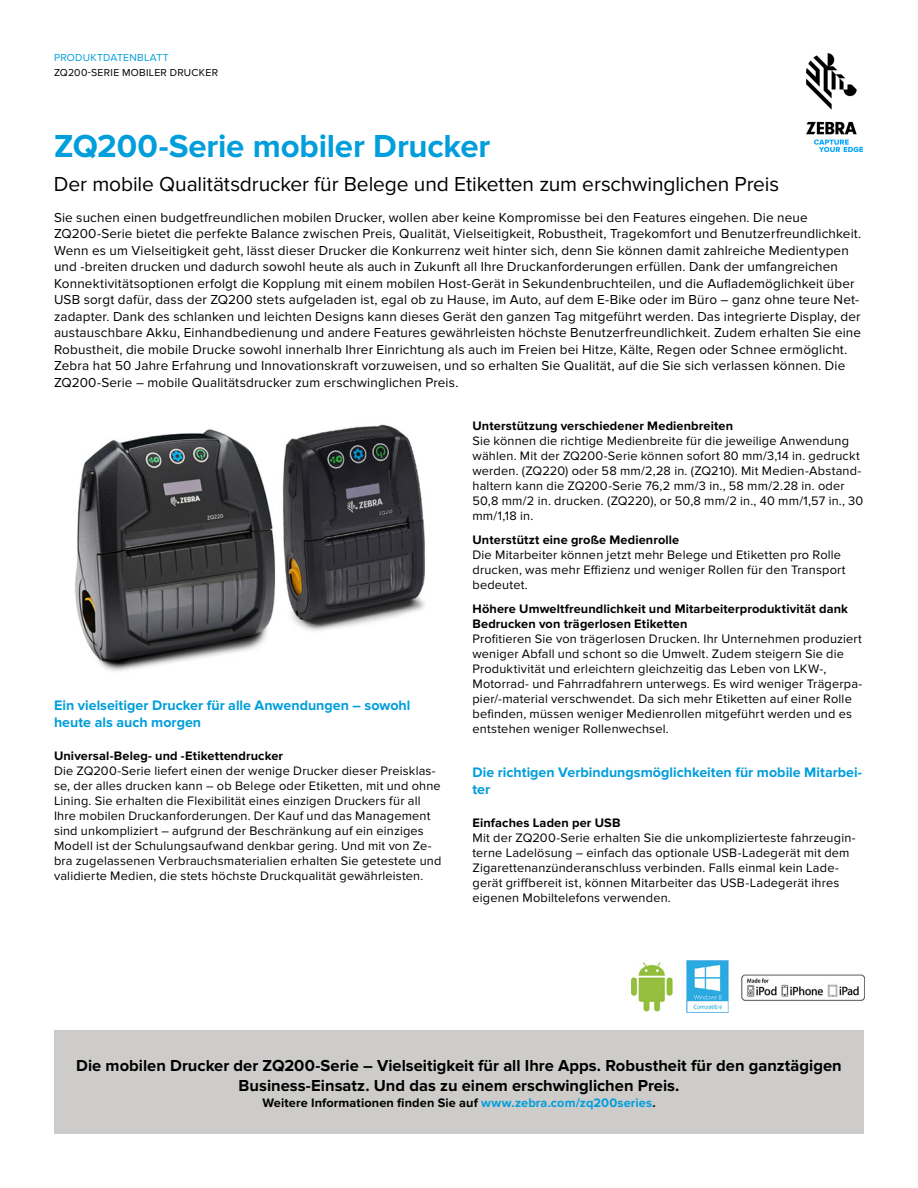
<style>
.page{position:relative;width:918px;height:1188px;background:#fff}
.page>*{position:absolute;margin:0;border:0;box-sizing:border-box;transform-origin:0 0}
.t1{font:700 33px "Proxima Nova";letter-spacing:-.005em;color:#009edb}
.t2{font:21px "Proxima Nova";letter-spacing:-.005em;color:#000}
.t3{font:700 16.5px/20.2px "Proxima Nova";color:#000;text-align:center}
.t4{font:700 14.25px/17.2px "Proxima Nova";color:#009edb}
.t5{font:13.5px/16.5px "Proxima Nova";letter-spacing:.01em;color:#000}
.t6{font:12.75px/15px "Proxima Nova";letter-spacing:.015em;color:#000}
.t7{font:700 12.75px/15px "Proxima Nova";letter-spacing:.01em;color:#000}
.t8{font:10.5px "Proxima Nova";letter-spacing:.025em;color:#000}
.t9{font:10.5px "Proxima Nova";letter-spacing:.025em;color:#009edb}
.s1{color:#009edb}
</style>
<div class="page">
<img style="left:806px;top:54px;width:56px;height:97px">
<div style="left:54px;top:1031px;width:810px;height:103px;background:#cdccca"></div>
<img style="left:631px;top:961px;width:233px;height:52px">
<img style="left:75px;top:424px;width:350px;height:247px">
<p class="t9" style="left:54px;top:52px;width:116px">PRODUKTDATENBLATT</p>
<p class="t8" style="left:54px;top:66px;width:166px">ZQ200-SERIE MOBILER DRUCKER</p>
<h1 class="t1" style="left:54px;top:127px;width:438px">ZQ200-Serie mobiler Drucker</h1>
<h2 class="t2" style="left:54px;top:172px;width:727px">Der mobile Qualitätsdrucker für Belege und Etiketten zum erschwinglichen Preis</h2>
<p class="t5" style="left:54px;top:209px;width:809px">Sie suchen einen budgetfreundlichen mobilen Drucker, wollen aber keine Kompromisse bei den Features eingehen. Die neue ZQ200-Serie bietet die perfekte Balance zwischen Preis, Qualität, Vielseitigkeit, Robustheit, Tragekomfort und Benutzerfreundlichkeit.<br>Wenn es um Vielseitigkeit geht, lässt dieser Drucker die Konkurrenz weit hinter sich, denn Sie können damit zahlreiche Medientypen und -breiten drucken und dadurch sowohl heute als auch in Zukunft all Ihre Druckanforderungen erfüllen. Dank der umfangreichen Konnektivitätsoptionen erfolgt die Kopplung mit einem mobilen Host-Gerät in Sekundenbruchteilen, und die Auflademöglichkeit über USB sorgt dafür, dass der ZQ200 stets aufgeladen ist, egal ob zu Hause, im Auto, auf dem E-Bike oder im Büro – ganz ohne teure Net&shy;zadapter. Dank des schlanken und leichten Designs kann dieses Gerät den ganzen Tag mitgeführt werden. Das integrierte Display, der austauschbare Akku, Einhandbedienung und andere Features gewährleisten höchste Benutzerfreundlichkeit. Zudem erhalten Sie eine Robustheit, die mobile Drucke sowohl innerhalb Ihrer Einrichtung als auch im Freien bei Hitze, Kälte, Regen oder Schnee ermöglicht.<br>Zebra hat 50 Jahre Erfahrung und Innovationskraft vorzuweisen, und so erhalten Sie Qualität, auf die Sie sich verlassen können. Die ZQ200-Serie – mobile Qualitätsdrucker zum erschwinglichen Preis.</p>
<p class="t4" style="left:54px;top:697px;width:358px">Ein vielseitiger Drucker für alle Anwendungen – sowohl heute als auch morgen</p>
<p class="t7" style="left:54px;top:749px;width:231px">Universal-Beleg- und -Etikettendrucker</p>
<p class="t6" style="left:54px;top:764px;width:389px">Die ZQ200-Serie liefert einen der wenige Drucker dieser Preisklas&shy;se, der alles drucken kann – ob Belege oder Etiketten, mit und ohne Lining. Sie erhalten die Flexibilität eines einzigen Druckers für all Ihre mobilen Druckanforderungen. Der Kauf und das Management sind unkompliziert – aufgrund der Beschränkung auf ein einziges Modell ist der Schulungsaufwand denkbar gering. Und mit von Ze&shy;bra zugelassenen Verbrauchsmaterialien erhalten Sie getestete und validierte Medien, die stets höchste Druckqualität gewährleisten.</p>
<p class="t7" style="left:472px;top:419px;width:262px">Unterstützung verschiedener Medienbreiten</p>
<p class="t6" style="left:472px;top:434px;width:392px">Sie können die richtige Medienbreite für die jeweilige Anwendung wählen. Mit der ZQ200-Serie können sofort 80 mm/3,14 in. gedruckt werden. (ZQ220) oder 58 mm/2,28 in. (ZQ210). Mit Medien-Abstand&shy;haltern kann die ZQ200-Serie 76,2 mm/3 in., 58 mm/2.28 in. oder 50,8 mm/2 in. drucken. (ZQ220), or 50,8 mm/2 in., 40 mm/1,57 in., 30 mm/1,18 in.</p>
<p class="t7" style="left:472px;top:533px;width:208px">Unterstützt eine große Medienrolle</p>
<p class="t6" style="left:472px;top:548px;width:375px">Die Mitarbeiter können jetzt mehr Belege und Etiketten pro Rolle drucken, was mehr Effizienz und weniger Rollen für den Transport bedeutet.</p>
<p class="t7" style="left:472px;top:602px;width:377px">Höhere Umweltfreundlichkeit und Mitarbeiterproduktivität dank<br>Bedrucken von trägerlosen Etiketten</p>
<p class="t6" style="left:472px;top:632px;width:391px">Profitieren Sie von trägerlosen Drucken. Ihr Unternehmen produziert weniger Abfall und schont so die Umwelt. Zudem steigern Sie die Produktivität und erleichtern gleichzeitig das Leben von LKW-, Motorrad- und Fahrradfahrern unterwegs. Es wird weniger Trägerpa&shy;pier/-material verschwendet. Da sich mehr Etiketten auf einer Rolle befinden, müssen weniger Medienrollen mitgeführt werden und es entstehen weniger Rollenwechsel.</p>
<p class="t4" style="left:472px;top:764px;width:391px">Die richtigen Verbindungsmöglichkeiten für mobile Mitarbei&shy;ter</p>
<p class="t7" style="left:472px;top:816px;width:150px">Einfaches Laden per USB</p>
<p class="t6" style="left:472px;top:831px;width:385px">Mit der ZQ200-Serie erhalten Sie die unkomplizierteste fahrzeugin&shy;terne Ladelösung – einfach das optionale USB-Ladegerät mit dem Zigarettenanzünderanschluss verbinden. Falls einmal kein Lade&shy;gerät griffbereit ist, können Mitarbeiter das USB-Ladegerät ihres eigenen Mobiltelefons verwenden.</p>
<p class="t3" style="left:76px;top:1056px;width:767px">Die mobilen Drucker der ZQ200-Serie – Vielseitigkeit für all Ihre Apps. Robustheit für den ganztägigen<br>Business-Einsatz. Und das zu einem erschwinglichen Preis.</p>
<p class="t7" style="left:262px;top:1095px;width:395px">Weitere Informationen finden Sie auf <span class="s1">www.zebra.com/zq200series</span>.</p>
</div>
